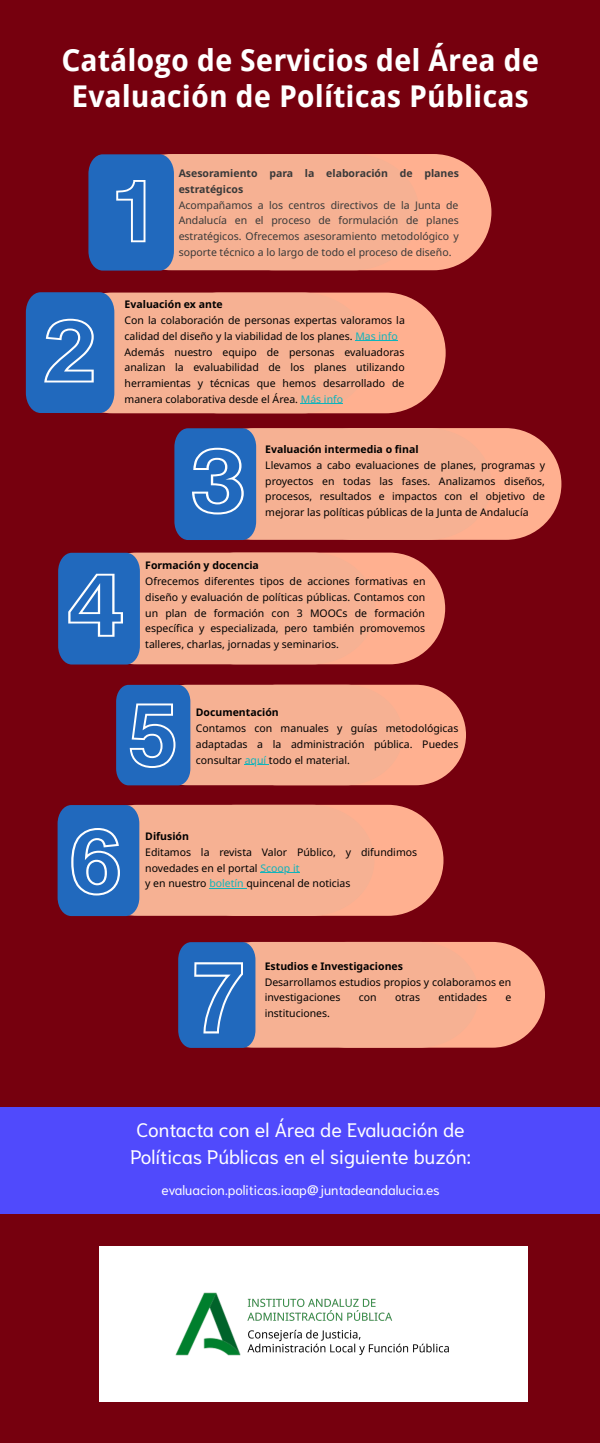
<style>
.page{position:relative;width:600px;height:1443px;background:#76000e}
.page>*{position:absolute;margin:0;border:0;box-sizing:border-box;transform-origin:0 0}
.t1{font:700 30px/36px "Droid Sans";color:#fff;text-align:center}
.t2{font:19.5px/27px "Niramit";color:#fff;text-align:center}
.t3{font:13.5px "Niramit";color:#fff}
.t4{font:10.5px/15.8px "Noto Sans";color:#000;text-align:justify}
.t5{font:10.5px/15.8px "Noto Sans";color:#393939;text-align:justify}
.t6{font:700 10.5px "Noto Sans";color:#000}
.t7{font:700 10.5px/15.8px "Noto Sans";color:#393939}
.s1{color:#0fb4bb}
</style>
<div class="page">
<div style="left:99px;top:1246px;width:428px;height:156px;background:#fff"></div>
<div style="left:216px;top:154px;width:275px;height:116px;background:#f6b193;border-radius:58px"></div>
<div style="left:174px;top:154px;width:93px;height:116px;background:#f6b193"></div>
<div style="left:0;top:1108px;width:600px;height:106px;background:#504afc"></div>
<img style="left:175px;top:1292px;width:274px;height:64px">
<svg style="left:88px;top:154px;width:86px;height:117px;background:#2c6bb9"></svg>
<div style="left:159px;top:293px;width:287px;height:120px;background:#ffb090;border-radius:60px"></div>
<div style="left:114px;top:293px;width:229px;height:120px;background:#f6b193"></div>
<svg style="left:26px;top:292px;width:88px;height:121px;background:#3070bd"></svg>
<hr style="left:355px;top:340px;width:43px;height:1px;background:#0fb4bb">
<hr style="left:301px;top:404px;width:42px;height:1px;background:#0fb4bb">
<div style="left:297px;top:428px;width:264px;height:112px;background:#ffb090;border-radius:56px"></div>
<svg style="left:174px;top:428px;width:318px;height:112px"></svg>
<div style="left:180px;top:553px;width:265px;height:111px;background:#ffb090;border-radius:56px"></div>
<svg style="left:58px;top:553px;width:317px;height:112px"></svg>
<div style="left:227px;top:685px;width:239px;height:100px;background:#f6b193;border-radius:50px"></div>
<svg style="left:116px;top:685px;width:154px;height:100px"></svg>
<div style="left:180px;top:805px;width:264px;height:111px;background:#ffb090;border-radius:55px"></div>
<svg style="left:58px;top:805px;width:317px;height:111px"></svg>
<hr style="left:260px;top:872px;width:40px;height:1px;background:#0fb4bb">
<hr style="left:209px;top:888px;width:38px;height:1px;background:#0fb4bb">
<div style="left:295px;top:942px;width:250px;height:106px;background:#ffb090;border-radius:53px"></div>
<svg style="left:178px;top:942px;width:301px;height:106px"></svg>
<p class="t1" style="left:62px;top:42px;width:479px">Catálogo de Servicios del Área de<br>Evaluación de Políticas Públicas</p>
<p class="t7" style="left:179px;top:165px;width:282px">Asesoramiento para la elaboración de planes estratégicos</p>
<p class="t5" style="left:179px;top:197px;width:282px">Acompañamos a los centros directivos de la Junta de Andalucía en el proceso de formulación de planes estratégicos. Ofrecemos asesoramiento metodológico y soporte técnico a lo largo de todo el proceso de diseño.</p>
<p class="t6" style="left:125px;top:297px;width:100px">Evaluación ex ante</p>
<p class="t4" style="left:125px;top:312px;width:282px">Con la colaboración de personas expertas valoramos la calidad del diseño y la viabilidad de los planes. <span class="s1">Mas info</span></p>
<p class="t4" style="left:125px;top:344px;width:282px">Además nuestro equipo de personas evaluadoras analizan la evaluabilidad de los planes utilizando herramientas y técnicas que hemos desarrollado de manera colaborativa desde el Área. <span class="s1">Más info</span></p>
<p class="t6" style="left:265px;top:442px;width:155px">Evaluación intermedia o final</p>
<p class="t4" style="left:265px;top:457px;width:282px">Llevamos a cabo evaluaciones de planes, programas y proyectos en todas las fases. Analizamos diseños, procesos, resultados e impactos con el objetivo de mejorar las políticas públicas de la Junta de Andalucía</p>
<p class="t6" style="left:145px;top:558px;width:115px">Formación y docencia</p>
<p class="t4" style="left:145px;top:573px;width:282px">Ofrecemos diferentes tipos de acciones formativas en diseño y evaluación de políticas públicas. Contamos con un plan de formación con 3 MOOCs de formación específica y especializada, pero también promovemos talleres, charlas, jornadas y seminarios.</p>
<p class="t6" style="left:196px;top:705px;width:84px">Documentación</p>
<p class="t4" style="left:196px;top:720px;width:264px">Contamos con manuales y guías metodológicas adaptadas a la administración pública. Puedes consultar <span class="s1">aquí</span> todo el material.</p>
<p class="t6" style="left:145px;top:829px;width:45px">Difusión</p>
<p class="t4" style="left:145px;top:844px;width:273px">Editamos la revista Valor Público, y difundimos novedades en el portal <span class="s1">Scoop it</span></p>
<p class="t4" style="left:145px;top:875px;width:207px">y en nuestro <span class="s1">boletín</span> quincenal de noticias</p>
<p class="t6" style="left:265px;top:959px;width:140px">Estudios e Investigaciones</p>
<p class="t4" style="left:265px;top:974px;width:248px">Desarrollamos estudios propios y colaboramos en investigaciones</p>
<p class="t4" style="left:359px;top:989px;width:19px">con</p>
<p class="t4" style="left:395px;top:989px;width:27px">otras</p>
<p class="t4" style="left:439px;top:989px;width:50px">entidades</p>
<p class="t4" style="left:505px;top:989px;width:7px">e</p>
<p class="t4" style="left:265px;top:1005px;width:67px">instituciones.</p>
<p class="t2" style="left:130px;top:1115px;width:342px">Contacta con el Área de Evaluación de<br>Políticas Públicas en el siguiente buzón:</p>
<p class="t3" style="left:162px;top:1180px;width:280px">evaluacion.politicas.iaap@juntadeandalucia.es</p>
</div>
